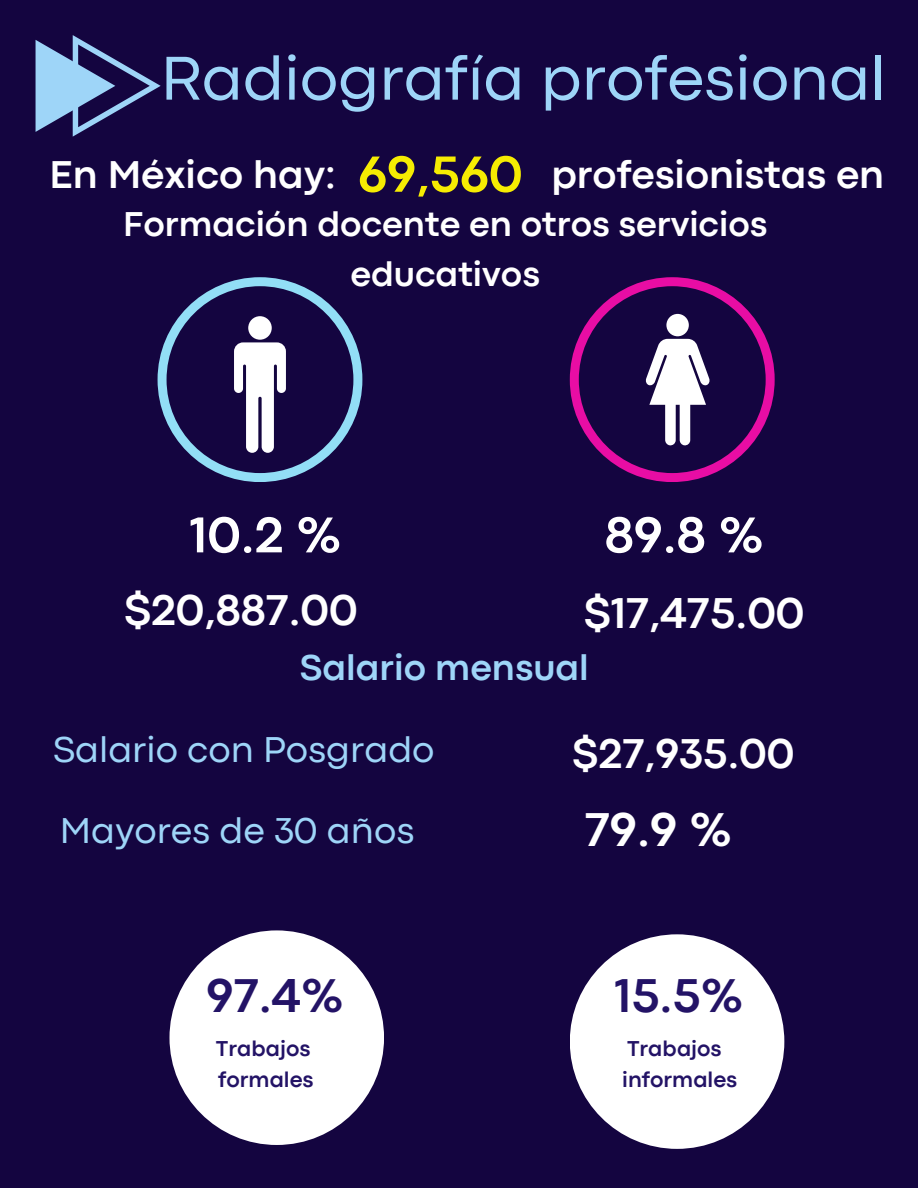
<style>
.page{position:relative;width:918px;height:1188px;background:#140540}
.page>*{position:absolute;margin:0;border:0;box-sizing:border-box;transform-origin:0 0}
.t1{font:64.5px "Codec Pro";color:#9ed5f8}
.t2{font:700 53.1px "Codec Pro";color:#f6ec02}
.t3{font:700 52.5px "Codec Pro";color:#fff}
.t4{font:700 49.5px "Codec Pro";color:#231366}
.t5{font:700 49.5px "Codec Pro";color:#fff}
.t6{font:700 45px "Codec Pro";color:#fff}
.t7{font:700 43.5px "Codec Pro";color:#fff}
.t8{font:700 40.5px "Codec Pro";color:#fff}
.t9{font:37.5px "Codec Pro";color:#9ed5f8}
.t10{font:700 37.5px "Codec Pro";color:#9ed5f8}
.t11{font:700 36px/49.5px "Codec Pro";color:#fff;text-align:center}
.t12{font:700 22.5px "Codec Pro";color:#231366}
</style>
<div class="page">
<div style="left:169px;top:930px;width:215px;height:215px;background:#fff;border-radius:50%"></div>
<div style="left:570px;top:934px;width:214px;height:215px;background:#fff;border-radius:50%"></div>
<svg style="left:36px;top:35px;width:124px;height:101px"></svg>
<svg style="left:158px;top:277px;width:204px;height:205px"></svg>
<svg style="left:570px;top:277px;width:205px;height:205px"></svg>
<p class="t1" style="left:161px;top:55px;width:727px">Radiografía profesional</p>
<h2 class="t8" style="left:50px;top:160px;width:288px">En México hay:</h2>
<h2 class="t2" style="left:358px;top:155px;width:166px">69,560</h2>
<p class="t8" style="left:551px;top:160px;width:335px">profesionistas en</p>
<p class="t11" style="left:123px;top:202px;width:646px">Formación docente en otros servicios educativos</p>
<h3 class="t3" style="left:190px;top:516px;width:154px">10.2 %</h3>
<h4 class="t3" style="left:605px;top:516px;width:161px">89.8 %</h4>
<h5 class="t6" style="left:124px;top:594px;width:235px">$20,887.00</h5>
<h5 class="t6" style="left:584px;top:597px;width:222px">$17,475.00</h5>
<h3 class="t10" style="left:300px;top:654px;width:290px">Salario mensual</h3>
<h3 class="t9" style="left:53px;top:736px;width:383px">Salario con Posgrado</h3>
<h2 class="t7" style="left:572px;top:738px;width:224px">$27,935.00</h2>
<h2 class="t9" style="left:60px;top:817px;width:356px">Mayores de 30 años</h2>
<p class="t5" style="left:585px;top:812px;width:149px">79.9 %</p>
<h1 class="t4" style="left:207px;top:978px;width:139px">97.4%</h1>
<h2 class="t4" style="left:615px;top:978px;width:131px">15.5%</h2>
<h4 class="t12" style="left:216px;top:1040px;width:96px">Trabajos</h4>
<h4 class="t12" style="left:218px;top:1072px;width:97px">formales</h4>
<h6 class="t12" style="left:627px;top:1040px;width:96px">Trabajos</h6>
<p class="t12" style="left:622px;top:1072px;width:117px">informales</p>
</div>
